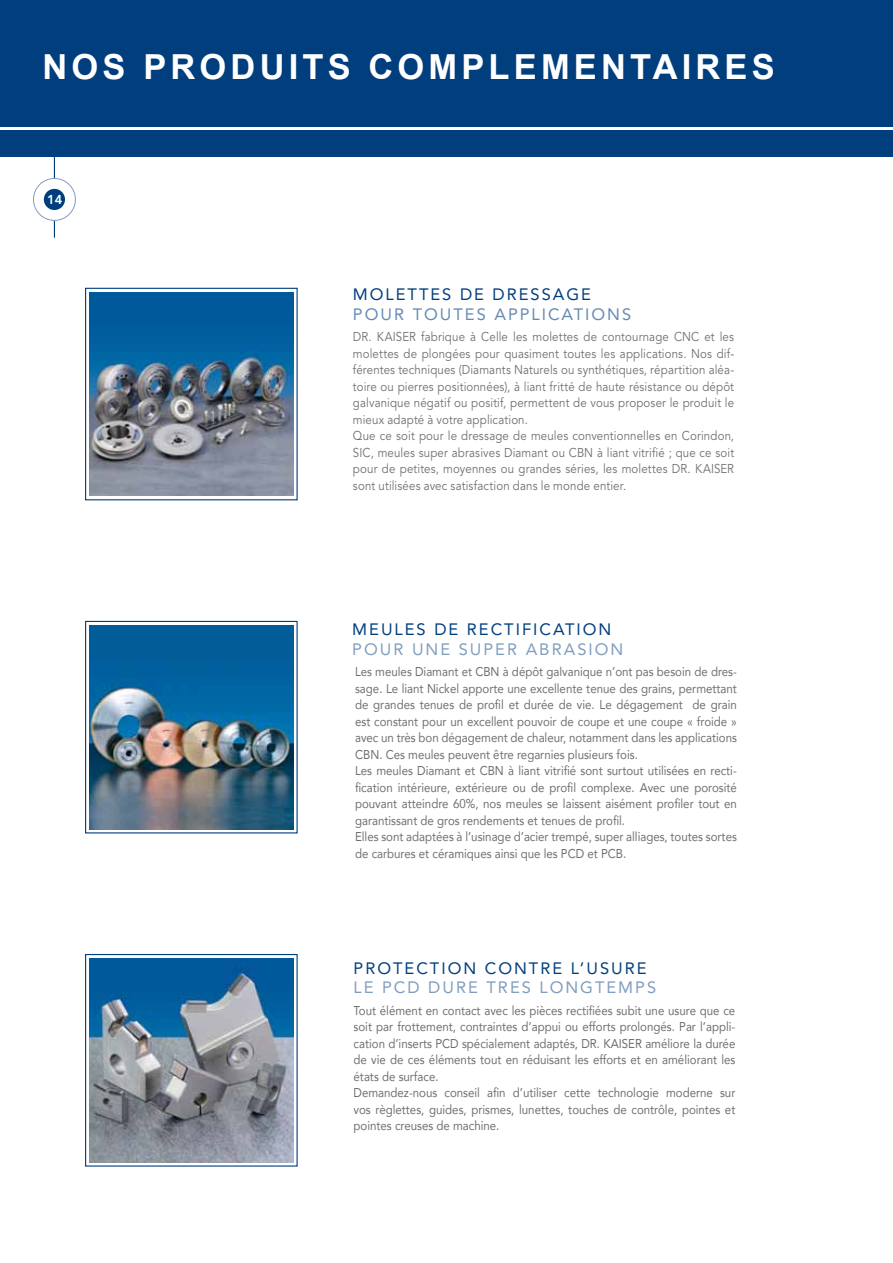
<style>
.page{position:relative;width:893px;height:1263px;background:#fff}
.page>*{position:absolute;margin:0;border:0;box-sizing:border-box;transform-origin:0 0}
.t1{font:700 34.5px "Arial";letter-spacing:.12em;color:#fff}
.t2{font:16.5px "Avenir LT Com";letter-spacing:.12em;color:#003e7e}
.t3{font:16.5px "Avenir LT Com";letter-spacing:.12em;color:#809ebe}
.t4{font:16.5px "Avenir LT Com";letter-spacing:.12em;color:#668bb2}
.t5{font:800 12.9px "Avenir LT Com";color:#fff}
.t6{font:12.75px/16.5px "Avenir LT Com";color:#6d6e71;scale:.9 1}
.t7{font:12.75px/16.5px "Avenir LT Std";letter-spacing:.01em;color:#6d6e71;scale:.9 1}
</style>
<div class="page">
<div style="left:0;top:0;width:893px;height:157px;background:#003e7e"></div>
<hr style="left:0;top:127px;width:893px;height:3px;background:#fff">
<div style="left:85px;top:288px;width:213px;height:212px;background:#fff;border:1px solid #003e7e"></div>
<img style="left:89px;top:292px;width:204px;height:204px">
<svg style="left:85px;top:621px;width:213px;height:212px"></svg>
<img style="left:89px;top:625px;width:204px;height:204px">
<svg style="left:85px;top:954px;width:213px;height:212px"></svg>
<svg style="left:89px;top:958px;width:204px;height:204px;background:#69849b"></svg>
<hr style="left:54px;top:149px;width:1px;height:89px;background:#003e7e">
<div style="left:33px;top:178px;width:42px;height:42px;background:#fff;border-radius:50%"></div>
<div style="left:33px;top:178px;width:43px;height:43px;border:1px solid #809ebe;border-radius:50%"></div>
<div style="left:44px;top:189px;width:21px;height:21px;background:#003e7e;border-radius:50%"></div>
<h1 class="t1" style="left:43px;top:44px;width:734px">NOS PRODUITS COMPLEMENTAIRES</h1>
<p class="t5" style="left:47px;top:191px;width:17px">14</p>
<p class="t2" style="left:353px;top:284px;width:240px">MOLETTES DE DRESSAGE</p>
<p class="t4" style="left:353px;top:304px;width:280px">POUR TOUTES APPLICATIONS</p>
<p class="t7" style="left:353px;top:329px;width:425px">DR. KAISER fabrique à Celle les molettes de contournage CNC et les molettes de plongées pour quasiment toutes les applications. Nos dif&shy;férentes techniques (Diamants Naturels ou synthétiques, répartition aléa&shy;toire ou pierres positionnées), à liant fritté de haute résistance ou dépôt galvanique négatif ou positif, permettent de vous proposer le produit le mieux adapté à votre application.<br>Que ce soit pour le dressage de meules conventionnelles en Corindon, SIC, meules super abrasives Diamant ou CBN à liant vitrifié ; que ce soit pour de petites, moyennes ou grandes séries, les molettes DR. KAISER sont utilisées avec satisfaction dans le monde entier.</p>
<p class="t2" style="left:352px;top:619px;width:261px">MEULES DE RECTIFICATION</p>
<p class="t3" style="left:352px;top:639px;width:273px">POUR UNE SUPER ABRASION</p>
<p class="t6" style="left:355px;top:663px;width:426px">Les meules Diamant et CBN à dépôt galvanique n’ont pas besoin de dres&shy;sage. Le liant Nickel apporte une excellente tenue des grains, permettant de grandes tenues de profil et durée de vie. Le dégagement de grain est constant pour un excellent pouvoir de coupe et une coupe « froide » avec un très bon dégagement de chaleur, notamment dans les applications CBN. Ces meules peuvent être regarnies plusieurs fois.<br>Les meules Diamant et CBN à liant vitrifié sont surtout utilisées en recti&shy;fication intérieure, extérieure ou de profil complexe. Avec une porosité pouvant atteindre 60%, nos meules se laissent aisément profiler tout en garantissant de gros rendements et tenues de profil.<br>Elles sont adaptées à l’usinage d’acier trempé, super alliages, toutes sortes de carbures et céramiques ainsi que les PCD et PCB.</p>
<p class="t2" style="left:354px;top:958px;width:294px">PROTECTION CONTRE L’USURE</p>
<p class="t3" style="left:354px;top:977px;width:304px">LE PCD DURE TRES LONGTEMPS</p>
<p class="t6" style="left:354px;top:1002px;width:426px">Tout élément en contact avec les pièces rectifiées subit une usure que ce soit par frottement, contraintes d’appui ou efforts prolongés. Par l’appli&shy;cation d’inserts PCD spécialement adaptés, DR. KAISER améliore la durée de vie de ces éléments tout en réduisant les efforts et en améliorant les états de surface.<br>Demandez-nous conseil afin d’utiliser cette technologie moderne sur vos règlettes, guides, prismes, lunettes, touches de contrôle, pointes et pointes creuses de machine.</p>
</div>
